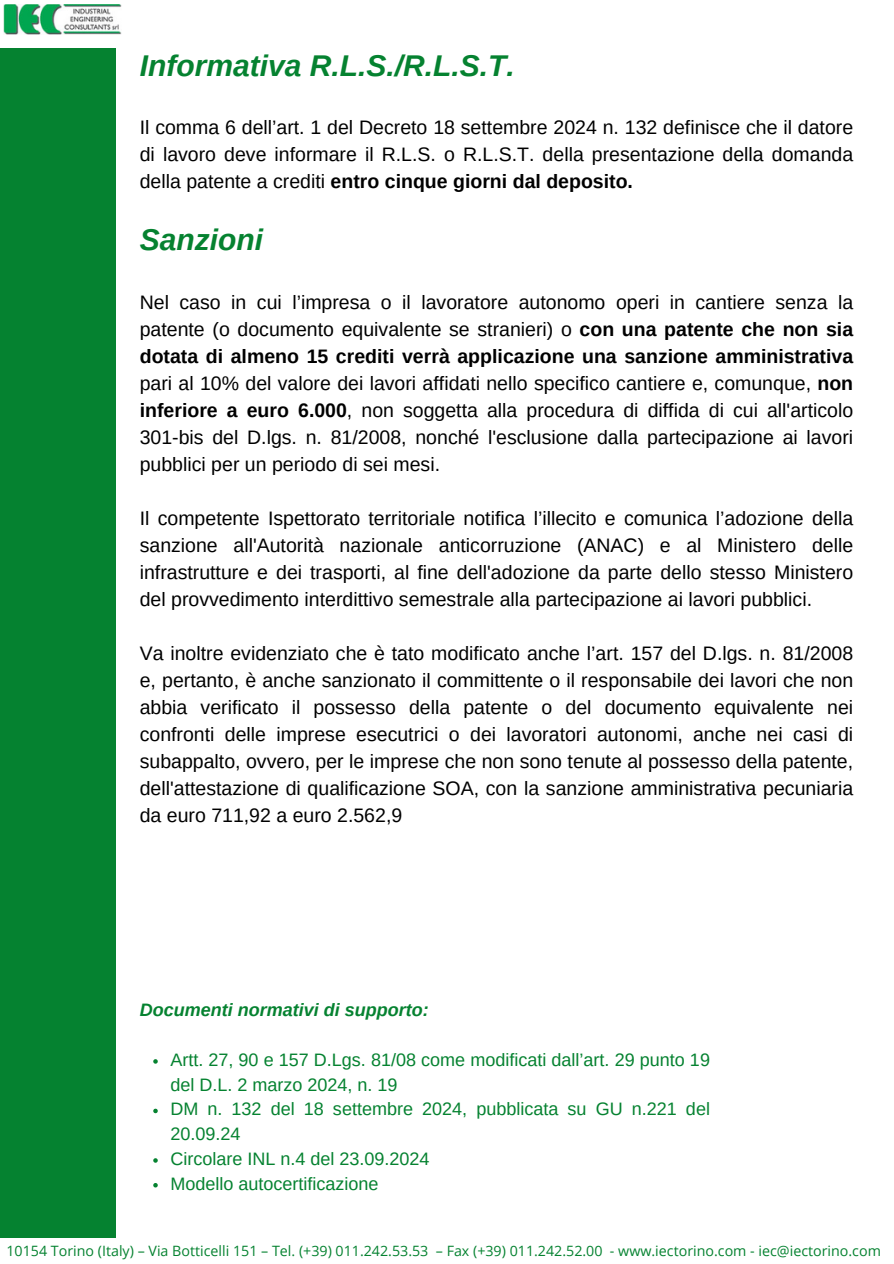
<style>
.page{position:relative;width:894px;height:1264px;background:#fff}
.page>*{position:absolute;margin:0;border:0;box-sizing:border-box;transform-origin:0 0}
.t1{font:italic 700 30px "Arimo";color:#058230}
.t2{font:19.5px/27px "Arimo";color:#000;text-align:justify}
.t3{font:18px/24.8px "Arimo";color:#058230}
.t4{font:italic 700 18px "Arimo";color:#058230}
.t5{font:14.25px "Open Sans";color:#058230}
.s1{font-weight:700}
</style>
<div class="page">
<div style="left:0;top:48px;width:116px;height:1189px;background:#058230"></div>
<img style="left:3px;top:4px;width:118px;height:31px">
<svg style="left:153px;top:1059px;width:5px;height:4px"></svg>
<svg style="left:153px;top:1108px;width:5px;height:5px"></svg>
<svg style="left:153px;top:1158px;width:5px;height:4px"></svg>
<svg style="left:153px;top:1183px;width:5px;height:4px"></svg>
<h3 class="t1" style="left:140px;top:48px;width:376px">Informativa R.L.S./R.L.S.T.</h3>
<h1 class="t2" style="left:140px;top:114px;width:714px">Il comma 6 dell’art. 1 del Decreto 18 settembre 2024 n. 132 definisce che il datore di lavoro deve informare il R.L.S. o R.L.S.T. della presentazione della domanda della patente a crediti <span class="s1">entro cinque giorni dal deposito.</span></h1>
<h3 class="t1" style="left:140px;top:223px;width:125px">Sanzioni</h3>
<h3 class="t2" style="left:140px;top:288px;width:714px">Nel caso in cui l’impresa o il lavoratore autonomo operi in cantiere senza la patente (o documento equivalente se stranieri) o <span class="s1">con una patente che non sia dotata di almeno 15 crediti verrà applicazione una sanzione amministrativa </span>pari al 10% del valore dei lavori affidati nello specifico cantiere e, comunque, <span class="s1">non inferiore a euro 6.000</span>, non soggetta alla procedura di diffida di cui all'articolo 301-bis del D.lgs. n. 81/2008, nonché l'esclusione dalla partecipazione ai lavori pubblici per un periodo di sei mesi.</h3>
<h3 class="t2" style="left:140px;top:504px;width:714px">Il competente Ispettorato territoriale notifica l’illecito e comunica l’adozione della sanzione all'Autorità nazionale anticorruzione (ANAC) e al Ministero delle infrastrutture e dei trasporti, al fine dell'adozione da parte dello stesso Ministero del provvedimento interdittivo semestrale alla partecipazione ai lavori pubblici.</h3>
<h2 class="t2" style="left:140px;top:639px;width:714px">Va inoltre evidenziato che è tato modificato anche l’art. 157 del D.lgs. n. 81/2008 e, pertanto, è anche sanzionato il committente o il responsabile dei lavori che non abbia verificato il possesso della patente o del documento equivalente nei confronti delle imprese esecutrici o dei lavoratori autonomi, anche nei casi di subappalto, ovvero, per le imprese che non sono tenute al possesso della patente, dell'attestazione di qualificazione SOA, con la sanzione amministrativa pecuniaria da euro 711,92 a euro 2.562,9</h2>
<p class="t4" style="left:140px;top:1000px;width:290px">Documenti normativi di supporto:</p>
<p class="t3" style="left:170px;top:1047px;width:541px">Artt. 27, 90 e 157 D.Lgs. 81/08 come modificati dall’art. 29 punto 19 del D.L. 2 marzo 2024, n. 19</p>
<p class="t3" style="left:170px;top:1096px;width:541px">DM n. 132 del 18 settembre 2024, pubblicata su GU n.221 del<br>20.09.24</p>
<p class="t3" style="left:170px;top:1146px;width:260px">Circolare INL n.4 del 23.09.2024</p>
<p class="t3" style="left:170px;top:1171px;width:210px">Modello autocertificazione</p>
<h1 class="t5" style="left:6px;top:1240px;width:875px">10154 Torino (Italy) – Via Botticelli 151 – Tel. (+39) 011.242.53.53 – Fax (+39) 011.242.52.00 - www.iectorino.com - iec@iectorino.com</h1>
</div>
